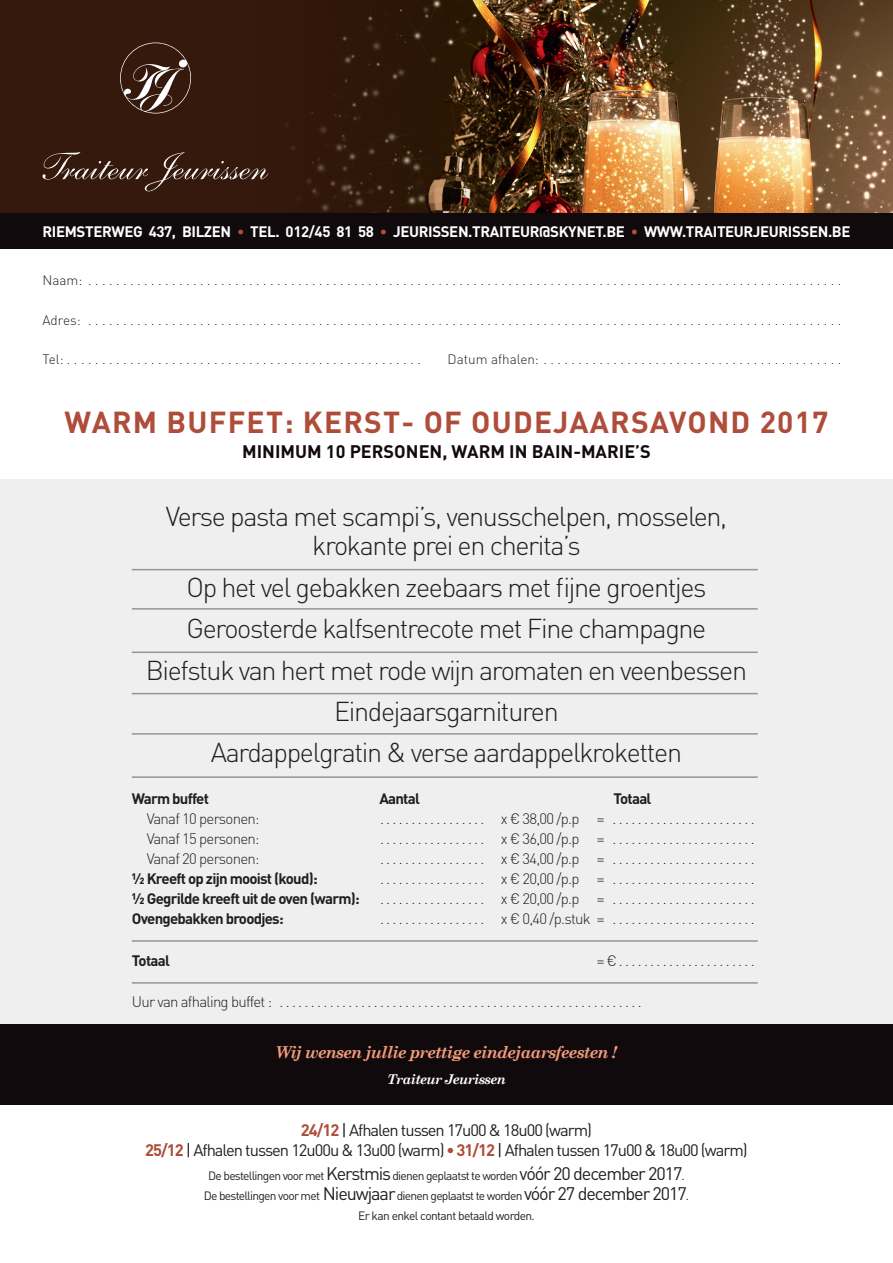
<style>
.page{position:relative;width:893px;height:1263px;background:#fff}
.page>*{position:absolute;margin:0;border:0;box-sizing:border-box;transform-origin:0 0}
.t1{font:700 30px "DIN";letter-spacing:.04em;color:#ae4d39}
.t2{font:300 27px "DIN";letter-spacing:-.05em;color:#231f20}
.t3{font:700 18px "DIN";color:#110a0c}
.t4{font:16.5px "DIN";letter-spacing:-.06em;color:#231f20}
.t5{font:italic 700 16.5px "Century Schoolbook";letter-spacing:-.05em;color:#f39b7c}
.t6{font:300 15px "DIN";letter-spacing:-.05em;color:#231f20}
.t7{font:700 15px "DIN";letter-spacing:-.05em;color:#231f20}
.t8{font:700 15px "DIN";letter-spacing:-.025em;color:#fff}
.t9{font:300 13.5px "DIN";color:#231f20}
.t10{font:italic 700 13.5px "Century Schoolbook";letter-spacing:-.05em;color:#fff}
.t11{font:12px "DIN";letter-spacing:-.06em;color:#231f20}
.s1{color:#ae4d39}
.s2{font-weight:700;color:#ae4d39}
.s3{color:#110a0c}
.s4{font-size:18px}
</style>
<div class="page">
<div style="left:0;top:0;width:893px;height:249px;background:#110a0c"></div>
<div style="left:0;top:1024px;width:893px;height:80px;background:#110a0c"></div>
<div style="left:0;top:479px;width:893px;height:545px;background:#efefef"></div>
<hr style="left:132px;top:733px;width:626px;height:2px;background:#939598">
<hr style="left:132px;top:693px;width:626px;height:1px;background:#939598">
<hr style="left:132px;top:651px;width:626px;height:2px;background:#939598">
<hr style="left:132px;top:569px;width:626px;height:1px;background:#939598">
<hr style="left:132px;top:608px;width:626px;height:2px;background:#939598">
<hr style="left:132px;top:776px;width:626px;height:2px;background:#939598">
<hr style="left:132px;top:940px;width:626px;height:2px;background:#939598">
<hr style="left:132px;top:982px;width:626px;height:2px;background:#939598">
<div style="left:0;top:0;width:893px;height:213px;background:#35190d"></div>
<img style="left:286px;top:0;width:607px;height:213px">
<svg style="left:120px;top:43px;width:71px;height:70px"></svg>
<svg style="left:43px;top:152px;width:226px;height:39px"></svg>
<p class="t8" style="left:43px;top:222px;width:809px">RIEMSTERWEG 437, BILZEN <span class="s1">•</span> TEL. 012/45 81 58 <span class="s1">•</span> JEURISSEN.TRAITEUR@SKYNET.BE <span class="s1">•</span> WWW.TRAITEURJEURISSEN.BE</p>
<p class="t9" style="left:43px;top:272px;width:800px">Naam: . . . . . . . . . . . . . . . . . . . . . . . . . . . . . . . . . . . . . . . . . . . . . . . . . . . . . . . . . . . . . . . . . . . . . . . . . . . . . . . . . . . . . . . . . . . . . . . . . . . . . . . . . . . .</p>
<p class="t9" style="left:43px;top:312px;width:800px">Adres: . . . . . . . . . . . . . . . . . . . . . . . . . . . . . . . . . . . . . . . . . . . . . . . . . . . . . . . . . . . . . . . . . . . . . . . . . . . . . . . . . . . . . . . . . . . . . . . . . . . . . . . . . . . .</p>
<p class="t9" style="left:43px;top:351px;width:380px">Tel: . . . . . . . . . . . . . . . . . . . . . . . . . . . . . . . . . . . . . . . . . . . . . . . . . . .</p>
<p class="t9" style="left:448px;top:351px;width:395px">Datum afhalen: . . . . . . . . . . . . . . . . . . . . . . . . . . . . . . . . . . . . . . . . . . .</p>
<p class="t1" style="left:64px;top:403px;width:765px">WARM BUFFET: KERST- OF OUDEJAARSAVOND 2017</p>
<p class="t3" style="left:242px;top:439px;width:410px">MINIMUM 10 PERSONEN, WARM IN BAIN-MARIE’S</p>
<p class="t2" style="left:166px;top:499px;width:563px">Verse pasta met scampi’s, venusschelpen, mosselen,</p>
<p class="t2" style="left:312px;top:529px;width:270px">krokante prei en cherita’s</p>
<p class="t2" style="left:186px;top:570px;width:522px">Op het vel gebakken zeebaars met fijne groentjes</p>
<p class="t2" style="left:187px;top:612px;width:521px">Geroosterde kalfsentrecote met Fine champagne</p>
<p class="t2" style="left:146px;top:653px;width:603px">Biefstuk van hert met rode wijn aromaten en veenbessen</p>
<p class="t2" style="left:334px;top:695px;width:226px">Eindejaarsgarnituren</p>
<p class="t2" style="left:211px;top:736px;width:473px">Aardappelgratin &amp; verse aardappelkroketten</p>
<p class="t7" style="left:132px;top:789px;width:79px">Warm buffet</p>
<p class="t7" style="left:379px;top:789px;width:42px">Aantal</p>
<p class="t7" style="left:613px;top:789px;width:40px">Totaal</p>
<p class="t6" style="left:147px;top:809px;width:114px">Vanaf 10 personen:</p>
<p class="t6" style="left:380px;top:809px;width:370px">. . . . . . . . . . . . . . . . . x € 38,00 /p.p = . . . . . . . . . . . . . . . . . . . . . .</p>
<p class="t6" style="left:147px;top:829px;width:114px">Vanaf 15 personen:</p>
<p class="t6" style="left:380px;top:829px;width:370px">. . . . . . . . . . . . . . . . . x € 36,00 /p.p = . . . . . . . . . . . . . . . . . . . . . .</p>
<p class="t6" style="left:147px;top:849px;width:114px">Vanaf 20 personen:</p>
<p class="t6" style="left:380px;top:849px;width:370px">. . . . . . . . . . . . . . . . . x € 34,00 /p.p = . . . . . . . . . . . . . . . . . . . . . .</p>
<p class="t7" style="left:132px;top:869px;width:187px">½ Kreeft op zijn mooist (koud):</p>
<p class="t6" style="left:380px;top:869px;width:370px">. . . . . . . . . . . . . . . . . x € 20,00 /p.p = . . . . . . . . . . . . . . . . . . . . . .</p>
<p class="t7" style="left:132px;top:889px;width:229px">½ Gegrilde kreeft uit de oven (warm):</p>
<p class="t6" style="left:380px;top:889px;width:370px">. . . . . . . . . . . . . . . . . x € 20,00 /p.p = . . . . . . . . . . . . . . . . . . . . . .</p>
<p class="t7" style="left:132px;top:909px;width:153px">Ovengebakken broodjes:</p>
<p class="t6" style="left:380px;top:910px;width:370px">. . . . . . . . . . . . . . . . . x € 0,40 /p.stuk = . . . . . . . . . . . . . . . . . . . . . .</p>
<p class="t7" style="left:132px;top:951px;width:40px">Totaal</p>
<p class="t6" style="left:597px;top:952px;width:153px">= € . . . . . . . . . . . . . . . . . . . . .</p>
<p class="t6" style="left:132px;top:992px;width:511px">Uur van afhaling buffet : . . . . . . . . . . . . . . . . . . . . . . . . . . . . . . . . . . . . . . . . . . . . . . . . . . . . . . . . . .</p>
<p class="t5" style="left:276px;top:1041px;width:343px">Wij wensen jullie prettige eindejaarsfeesten !</p>
<p class="t10" style="left:387px;top:1070px;width:120px">Traiteur Jeurissen</p>
<p class="t4" style="left:301px;top:1119px;width:293px"><span class="s2">24/12</span> <span class="s3">|</span> Afhalen tussen 17u00 &amp; 18u00 (warm)</p>
<p class="t4" style="left:145px;top:1139px;width:604px"><span class="s2">25/12</span> <span class="s3">|</span> Afhalen tussen 12u00u &amp; 13u00 (warm) <span class="s2">• 31/12</span> <span class="s3">|</span> Afhalen tussen 17u00 &amp; 18u00 (warm)</p>
<p class="t11" style="left:208px;top:1169px;width:478px">De bestellingen voor met <span class="s4">Kerstmis</span> dienen geplaatst te worden <span class="s4">vóór 20 december 2017</span>.</p>
<p class="t11" style="left:204px;top:1189px;width:487px">De bestellingen voor met <span class="s4">Nieuwjaar</span> dienen geplaatst te worden <span class="s4">vóór 27 december 2017</span>.</p>
<p class="t11" style="left:358px;top:1208px;width:178px">Er kan enkel contant betaald worden.</p>
</div>
